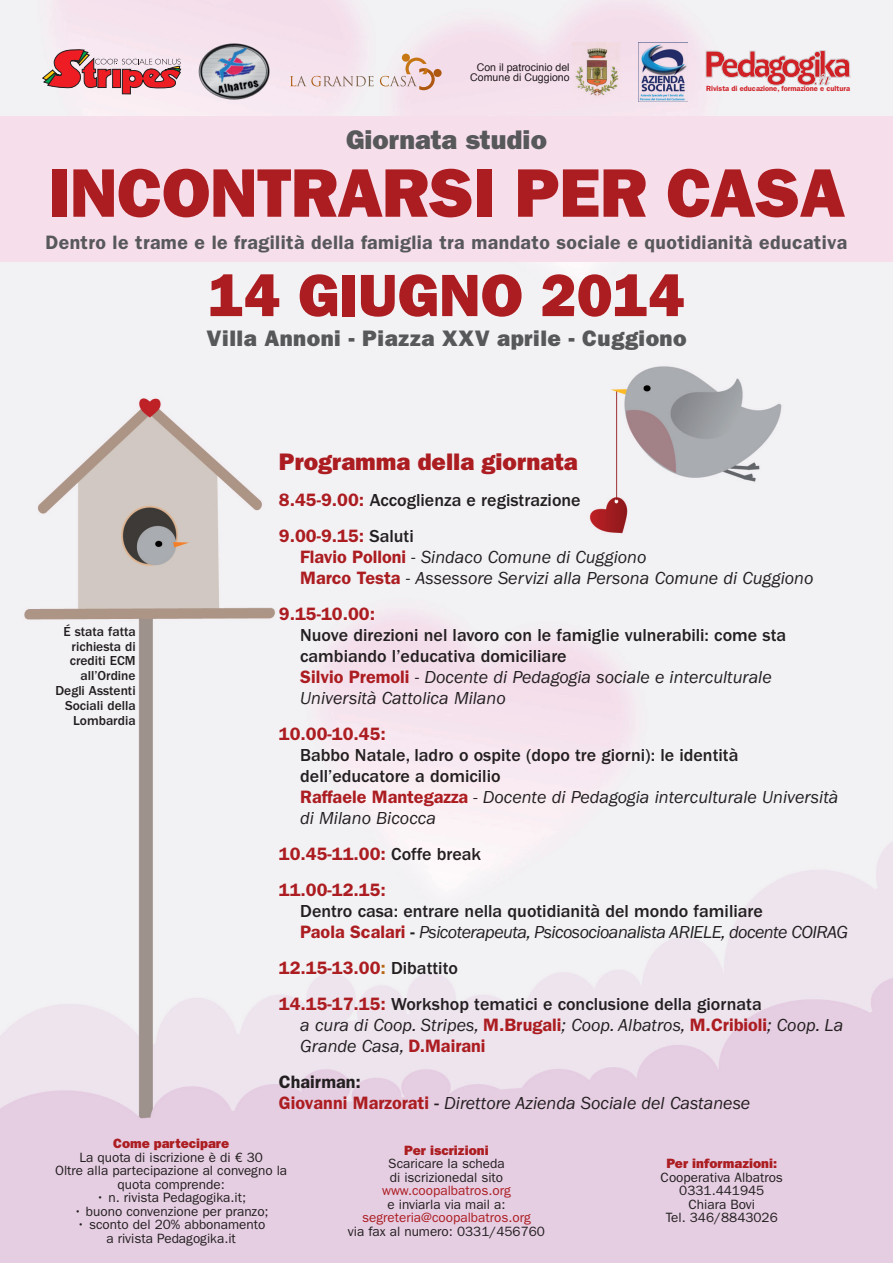
<style>
.page{position:relative;width:893px;height:1263px;background:#fff}
.page>*{position:absolute;margin:0;border:0;box-sizing:border-box;transform-origin:0 0}
.t1{font:800 69px "Franklin Gothic LT";letter-spacing:-.01em;color:#ac1d21}
.t2{font:800 60px "Franklin Gothic LT";color:#ac1d21}
.t3{font:800 27px "Franklin Gothic LT";color:#57585a}
.t4{font:800 24px "Franklin Gothic LT";color:#ac1d21}
.t5{font:800 22.5px "Franklin Gothic LT";letter-spacing:.02em;color:#57585a}
.t6{font:600 19.5px "Franklin Gothic LT";letter-spacing:.02em;color:#57585a}
.t7{font:500 18px/21px "Franklin Gothic LT";color:#231f20}
.t8{font:italic 18px/21px "Franklin Gothic LT";color:#231f20}
.t9{font:italic 18px/21px "Franklin Gothic LT";letter-spacing:-.03em;color:#231f20}
.t10{font:600 18px/36px "Franklin Gothic LT";color:#ac1d21}
.t11{font:13.5px/13.5px "Franklin Gothic LT";color:#231f20;text-align:center}
.t12{font:500 13.5px/14.9px "Franklin Gothic LT";color:#231f20;text-align:right}
.t13{font:13.5px "Franklin Gothic LT";color:#ac1d21}
.t14{font:800 13.5px "Franklin Gothic LT";color:#ac1d21}
.t15{font:10.5px/10.5px "Helvetica";color:#231f20;text-align:right}
.t16{font:600 7.5px "Franklin Gothic LT";color:#d02126}
.s1{font-weight:600;color:#ac1d21}
.s2{font-weight:600;font-style:normal;color:#ac1d21}
.s3{font-style:normal}
.s4{font-weight:400}
.s5{font-weight:400;font-style:italic}
.s6{font-weight:500;color:#231f20}
.s7{font-weight:500;font-style:normal}
.s8{font-weight:600;font-style:normal}
.s9{font-weight:600;color:#b66512}
</style>
<div class="page">
<img style="left:0;top:0;width:893px;height:1263px">
<div style="left:0;top:116px;width:893px;height:145px;background:#f6deeb"></div>
<img style="left:638px;top:43px;width:50px;height:58px">
<div style="left:288px;top:45px;width:159px;height:53px;background:linear-gradient(to right,#f5e5ef,#f2e6ed)"></div>
<div style="left:434px;top:69px;width:8px;height:8px;background:#ae5710;border-radius:50%"></div>
<div style="left:402px;top:54px;width:8px;height:8px;background:#c67813;border-radius:50%"></div>
<svg style="left:290px;top:76px;width:84px;height:10px"></svg>
<svg style="left:380px;top:58px;width:55px;height:32px"></svg>
<svg style="left:42px;top:39px;width:139px;height:55px;background:#dc9ea3"></svg>
<svg style="left:706px;top:50px;width:144px;height:36px"></svg>
<img style="left:199px;top:44px;width:71px;height:56px">
<img style="left:572px;top:43px;width:48px;height:58px">
<p class="t15" style="left:470px;top:62px;width:101px">Con il patrocinio del<br>Comune di Cuggiono</p>
<h3 class="t3" style="left:346px;top:124px;width:202px">Giornata studio</h3>
<p class="t16" style="left:706px;top:84px;width:145px">Rivista di educazione, formazione e cultura</p>
<h1 class="t1" style="left:48px;top:152px;width:798px">Incontrarsi per casa</h1>
<p class="t6" style="left:46px;top:231px;width:803px">Dentro le trame e le fragilità della famiglia tra mandato sociale e quotidianità educativa</p>
<p class="t12" style="left:55px;top:624px;width:82px">é stata fatta richiesta di crediti ECM all’Ordine<br>Degli Asstenti<br>Sociali della<br>Lombardia</p>
<h2 class="t2" style="left:208px;top:260px;width:478px">14 GIUGNO 2014</h2>
<p class="t5" style="left:206px;top:325px;width:482px">Villa Annoni - Piazza XXV aprile - Cuggiono</p>
<h3 class="t4" style="left:279px;top:448px;width:300px">Programma della giornata</h3>
<p class="t7" style="left:279px;top:482px;width:303px;line-height:36px"><span class="s1">8.45-9.00:</span> Accoglienza e registrazione<br><span class="s1">9.00-9.15:</span> Saluti</p>
<p class="t8" style="left:300px;top:547px;width:515px"><span class="s2">Flavio Polloni</span> <span class="s3">-</span> Sindaco Comune di Cuggiono<br><span class="s2">Marco Testa</span> <span class="s3">-</span> Assessore Servizi alla Persona Comune di Cuggiono</p>
<p class="t10" style="left:279px;top:596px;width:98px">9.15-10.00:</p>
<p class="t7" style="left:300px;top:625px;width:487px">Nuove direzioni nel lavoro con le famiglie vulnerabili: come sta cambiando l’educativa domiciliare<br><span class="s1">Silvio Premoli</span> <span class="s4">-</span> <span class="s5">Docente di Pedagogia sociale e interculturale Università Cattolica Milano</span></p>
<p class="t10" style="left:279px;top:716px;width:108px">10.00-10.45:</p>
<p class="t7" style="left:300px;top:745px;width:540px">Babbo Natale, ladro o ospite (dopo tre giorni): le identità dell’educatore a domicilio<br><span class="s1">Raffaele Mantegazza</span> <span class="s5">- Docente di Pedagogia interculturale Università di Milano Bicocca</span></p>
<p class="t10" style="left:279px;top:836px;width:204px">10.45-11.00: <span class="s6">Coffe break<br></span>11.00-12.15:</p>
<p class="t9" style="left:300px;top:901px;width:549px"><span class="s7">Dentro casa: entrare nella quotidianità del mondo familiare<br></span><span class="s2">Paola Scalari</span> <span class="s8">-</span> Psicoterapeuta, Psicosocioanalista ARIELE, docente COIRAG</p>
<p class="t7" style="left:279px;top:950px;width:484px;line-height:36px"><span class="s1">12.15-13.00</span><span class="s9">:</span> Dibattito<br><span class="s1">14.15-17.15:</span> Workshop tematici e conclusione della giornata</p>
<p class="t8" style="left:300px;top:1015px;width:545px">a cura di Coop. Stripes, <span class="s2">M.Brugali</span>; Coop. Albatros, <span class="s2">M.Cribioli</span>; Coop. La<br>Grande Casa, <span class="s2">D.Mairani</span></p>
<p class="t8" style="left:279px;top:1072px;width:473px"><span class="s8">Chairman:<br></span><span class="s2">Giovanni Marzorati</span> <span class="s7">-</span> Direttore Azienda Sociale del Castanese</p>
<p class="t14" style="left:113px;top:1135px;width:117px">Come partecipare</p>
<p class="t11" style="left:55px;top:1150px;width:234px">La quota di iscrizione è di € 30<br>Oltre alla partecipazione al convegno la quota comprende:</p>
<p class="t11" style="left:96px;top:1191px;width:151px">• n. rivista Pedagogika.it;</p>
<p class="t11" style="left:74px;top:1204px;width:196px">• buono convenzione per pranzo;</p>
<p class="t11" style="left:77px;top:1218px;width:190px">• sconto del 20% abbonamento a rivista Pedagogika.it</p>
<p class="t14" style="left:404px;top:1142px;width:86px">Per iscrizioni</p>
<p class="t11" style="left:388px;top:1157px;width:118px;text-align:left">Scaricare la scheda di iscrizionedal sito</p>
<p class="t13" style="left:382px;top:1183px;width:130px">www.coopalbatros.org</p>
<p class="t11" style="left:387px;top:1198px;width:119px">e inviarla via mail a:</p>
<p class="t13" style="left:362px;top:1210px;width:170px">segreteria@coopalbatros.org</p>
<p class="t11" style="left:348px;top:1225px;width:199px">via fax al numero: 0331/456760</p>
<p class="t14" style="left:666px;top:1156px;width:112px">Per informazioni:</p>
<p class="t11" style="left:661px;top:1171px;width:124px">Cooperativa Albatros<br>0331.441945<br>Chiara Bovi<br>Tel. 346/8843026</p>
</div>
